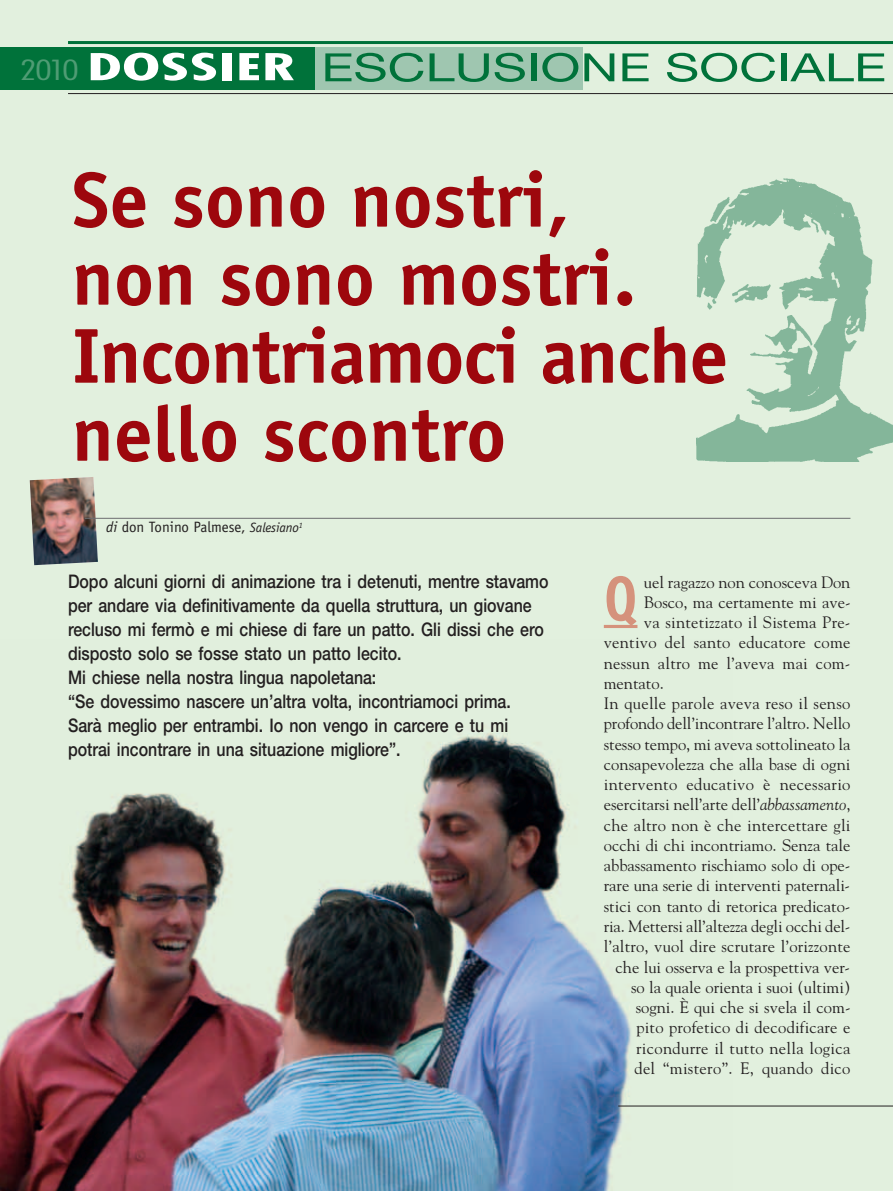
<style>
.page{position:relative;width:893px;height:1191px;background:#e2f0de}
.page>*{position:absolute;margin:0;border:0;box-sizing:border-box;transform-origin:0 0}
.t1{font:700 78px/78px "Officina Sans";color:#9d070d}
.t2{font:700 63px "Officina Sans";color:#d5927c;scale:.9 1}
.t3{font:39px "Helvetica Neue";color:#00723a;scale:1.35 1}
.t4{font:500 18.75px/24px "Helvetica Neue";color:#231f20;scale:.85 1}
.t5{font:16.5px "Goudy";color:#231f20}
.t6{font:16.5px "Goudy";letter-spacing:.02em;color:#231f20}
.t7{font:15px "Officina Sans";color:#231f20}
.s1{font-family:"Futura";font-weight:300;font-stretch:condensed;font-size:27px;color:#4f9c74}
.s2{font-family:"Futura";font-weight:700;font-stretch:condensed;font-size:36px;color:#fff}
.s3{font-style:italic}
.s4{font-style:italic;font-size:13.5px}
</style>
<div class="page">
<hr style="left:68px;top:41px;width:825px;height:3px;background:#00723a">
<div style="left:0;top:47px;width:315px;height:42px;background:#00723a"></div>
<div style="left:315px;top:47px;width:268px;height:42px;background:#9fc6b0"></div>
<hr style="left:68px;top:93px;width:825px;height:1px;background:#231f20">
<img style="left:30px;top:477px;width:68px;height:88px">
<img style="left:0;top:733px;width:732px;height:458px">
<hr style="left:618px;top:1105px;width:275px;height:1px;background:#231f20">
<hr style="left:604px;top:625px;width:33px;height:3px;background:#d5927c">
<img style="left:696px;top:178px;width:197px;height:284px">
<hr style="left:85px;top:518px;width:765px;height:1px;background:#6c6d70">
<h3 class="t3" style="left:20px;top:53px;width:643px"><span class="s1">2010</span> <span class="s2">DOSSIER</span> ESCLUSIONE SOCIALE</h3>
<h1 class="t1" style="left:72px;top:168px;width:658px">Se sono nostri,<br>non sono mostri.<br>Incontriamoci anche nello scontro</h1>
<p class="t7" style="left:106px;top:521px;width:198px"><span class="s3">di</span> don Tonino Palmese, <span class="s4">Salesiano</span><sup>1</sup></p>
<p class="t4" style="left:68px;top:571px;width:567px">Dopo alcuni giorni di animazione tra i detenuti, mentre stavamo per andare via definitivamente da quella struttura, un giovane recluso mi fermò e mi chiese di fare un patto. Gli dissi che ero disposto solo se fosse stato un patto lecito.<br>Mi chiese nella nostra lingua napoletana:<br>“Se dovessimo nascere un’altra volta, incontriamoci prima.<br>Sarà meglio per entrambi. Io non vengo in carcere e tu mi potrai incontrare in una situazione migliore”.</p>
<p class="t5" style="left:644px;top:575px;width:208px">uel ragazzo non conosceva Don</p>
<h2 class="t2" style="left:604px;top:574px;width:39px">Q</h2>
<p class="t5" style="left:644px;top:595px;width:208px">Bosco, ma certamente mi ave-</p>
<p class="t5" style="left:644px;top:616px;width:208px">va sintetizzato il Sistema Pre-</p>
<p class="t5" style="left:604px;top:636px;width:248px">ventivo del santo educatore come</p>
<p class="t5" style="left:604px;top:656px;width:248px">nessun altro me l’aveva mai com-</p>
<p class="t5" style="left:604px;top:676px;width:61px">mentato.</p>
<p class="t5" style="left:604px;top:697px;width:248px">In quelle parole aveva reso il senso</p>
<p class="t5" style="left:604px;top:717px;width:248px">profondo dell’incontrare l’altro. Nello</p>
<p class="t5" style="left:604px;top:737px;width:248px">stesso tempo, mi aveva sottolineato la</p>
<p class="t5" style="left:604px;top:757px;width:248px">consapevolezza che alla base di ogni</p>
<p class="t6" style="left:604px;top:778px;width:248px">intervento educativo è necessario</p>
<p class="t5" style="left:604px;top:798px;width:248px">esercitarsi nell’arte dell’<span class="s3">abbassamento</span>,</p>
<p class="t5" style="left:604px;top:818px;width:248px">che altro non è che intercettare gli</p>
<p class="t5" style="left:604px;top:838px;width:248px">occhi di chi incontriamo. Senza tale</p>
<p class="t5" style="left:604px;top:859px;width:248px">abbassamento rischiamo solo di ope-</p>
<p class="t5" style="left:604px;top:879px;width:248px">rare una serie di interventi paternali-</p>
<p class="t5" style="left:604px;top:899px;width:248px">stici con tanto di retorica predicato-</p>
<p class="t5" style="left:604px;top:919px;width:248px">ria. Mettersi all’altezza degli occhi del-</p>
<p class="t5" style="left:604px;top:940px;width:248px">l’altro, vuol dire scrutare l’orizzonte</p>
<p class="t5" style="left:616px;top:960px;width:236px">che lui osserva e la prospettiva ver-</p>
<p class="t5" style="left:631px;top:980px;width:221px">so la quale orienta i suoi (ultimi)</p>
<p class="t5" style="left:636px;top:1000px;width:216px">sogni. È qui che si svela il com-</p>
<p class="t5" style="left:636px;top:1021px;width:216px">pito profetico di decodificare e</p>
<p class="t6" style="left:636px;top:1041px;width:216px">ricondurre il tutto nella logica</p>
<p class="t6" style="left:634px;top:1061px;width:218px">del “mistero”. E, quando dico</p>
</div>
